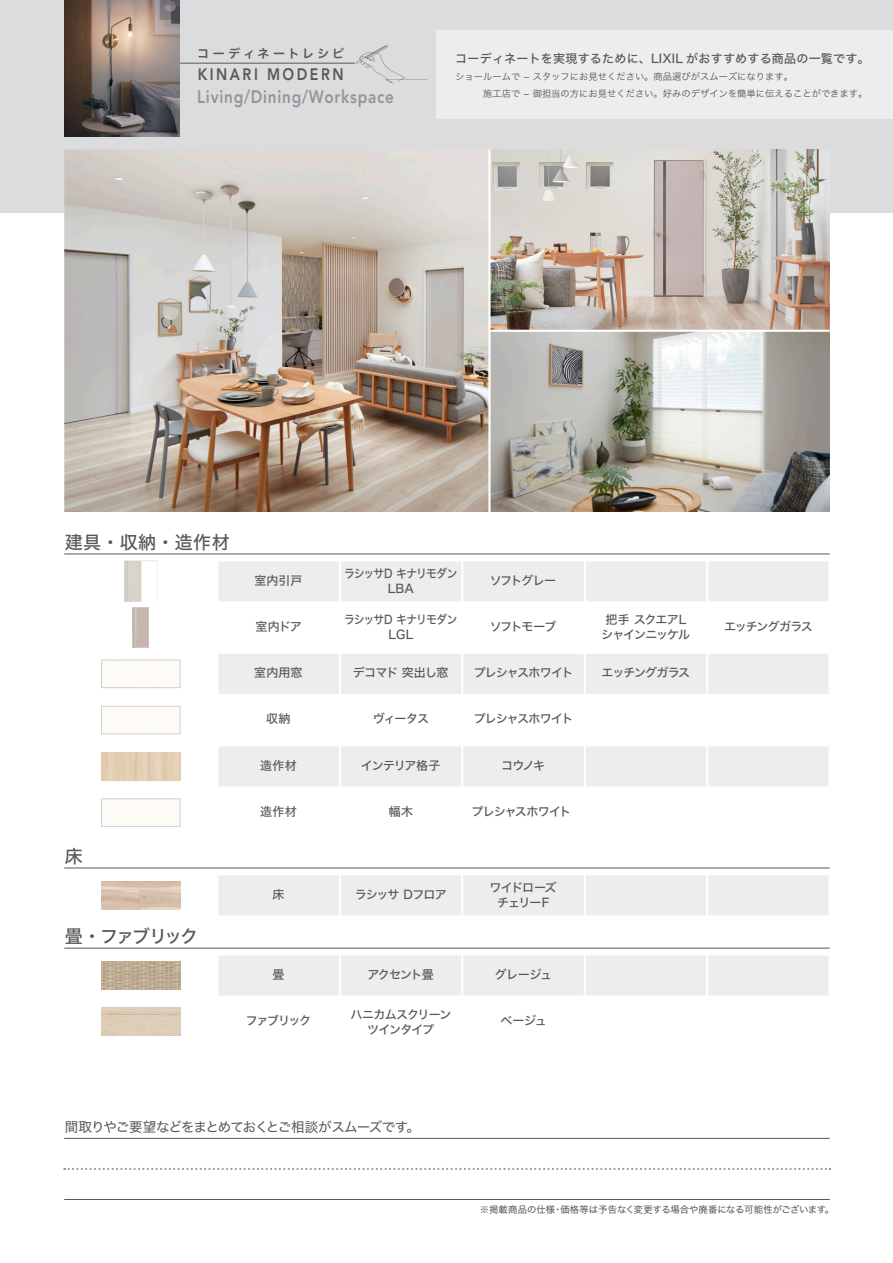
<style>
.page{position:relative;width:893px;height:1263px;background:#fff}
.page>*{position:absolute;margin:0;border:0;box-sizing:border-box;transform-origin:0 0}
.t1{font:800 18px "Avenir LT Std";letter-spacing:.05em;color:#939598;scale:.85 1}
.t2{font:18px "Hiragino Sans W5";letter-spacing:-.065em;color:#57585a}
.t3{font:800 16.5px "Avenir LT Std";letter-spacing:.18em;color:#57585a;scale:.85 1}
.t4{font:13.5px "Hiragino Sans W4";letter-spacing:-.06em;color:#57585a}
.t5{font:12px/15px "Hiragino Sans W5";letter-spacing:-.065em;color:#57585a;text-align:center}
.t6{font:12px "Hiragino Sans W5";letter-spacing:.02em;color:#57585a}
.t7{font:12px/15px "Hiragino Sans W5";letter-spacing:-.065em;color:#57585a;text-align:center;scale:.9 1}
.t8{font:12px "Hiragino Sans W5";letter-spacing:-.09em;color:#57585a}
.t9{font:12px "Hiragino Sans W6";letter-spacing:.235em;color:#57585a}
.t10{font:9.3px/16.2px "Hiragino Sans W3";color:#57585a}
.t11{font:9.3px "Hiragino Sans W4";letter-spacing:-.01em;color:#57585a}
</style>
<div class="page">
<div style="left:706px;top:559px;width:125px;height:44px;background:#ecedee;border:2px solid #fff"></div>
<div style="left:584px;top:559px;width:124px;height:44px;background:#ecedee;border:2px solid #fff"></div>
<div style="left:461px;top:559px;width:125px;height:44px;background:#ecedee;border:2px solid #fff"></div>
<div style="left:339px;top:559px;width:124px;height:44px;background:#ecedee;border:2px solid #fff"></div>
<div style="left:216px;top:559px;width:125px;height:44px;background:#ecedee;border:2px solid #fff"></div>
<div style="left:706px;top:873px;width:125px;height:44px;background:#ecedee;border:2px solid #fff"></div>
<div style="left:584px;top:873px;width:124px;height:44px;background:#ecedee;border:2px solid #fff"></div>
<div style="left:461px;top:873px;width:125px;height:44px;background:#ecedee;border:2px solid #fff"></div>
<div style="left:339px;top:873px;width:124px;height:44px;background:#ecedee;border:2px solid #fff"></div>
<div style="left:216px;top:873px;width:125px;height:44px;background:#ecedee;border:2px solid #fff"></div>
<div style="left:706px;top:652px;width:125px;height:44px;background:#ecedee;border:2px solid #fff"></div>
<div style="left:584px;top:652px;width:124px;height:44px;background:#ecedee;border:2px solid #fff"></div>
<div style="left:461px;top:652px;width:125px;height:44px;background:#ecedee;border:2px solid #fff"></div>
<div style="left:339px;top:652px;width:124px;height:44px;background:#ecedee;border:2px solid #fff"></div>
<div style="left:216px;top:652px;width:125px;height:44px;background:#ecedee;border:2px solid #fff"></div>
<div style="left:706px;top:744px;width:125px;height:44px;background:#ecedee;border:2px solid #fff"></div>
<div style="left:584px;top:744px;width:124px;height:44px;background:#ecedee;border:2px solid #fff"></div>
<div style="left:461px;top:744px;width:125px;height:44px;background:#ecedee;border:2px solid #fff"></div>
<div style="left:339px;top:744px;width:124px;height:44px;background:#ecedee;border:2px solid #fff"></div>
<div style="left:216px;top:744px;width:125px;height:44px;background:#ecedee;border:2px solid #fff"></div>
<div style="left:706px;top:953px;width:125px;height:44px;background:#ecedee;border:2px solid #fff"></div>
<div style="left:584px;top:953px;width:124px;height:44px;background:#ecedee;border:2px solid #fff"></div>
<div style="left:461px;top:953px;width:125px;height:44px;background:#ecedee;border:2px solid #fff"></div>
<div style="left:339px;top:953px;width:124px;height:44px;background:#ecedee;border:2px solid #fff"></div>
<div style="left:216px;top:953px;width:125px;height:44px;background:#ecedee;border:2px solid #fff"></div>
<div style="left:0;top:0;width:893px;height:213px;background:#dadcde"></div>
<div style="left:437px;top:30px;width:456px;height:89px;background:#ecedee"></div>
<hr style="left:176px;top:63px;width:179px;height:1px;background:#57585a">
<img style="left:64px;top:0;width:115px;height:136px">
<hr style="left:64px;top:553px;width:766px;height:1px;background:#57585a">
<hr style="left:64px;top:1138px;width:766px;height:1px;background:#57585a">
<svg style="left:64px;top:1168px;width:767px;height:2px"></svg>
<hr style="left:64px;top:1199px;width:766px;height:1px;background:#57585a">
<svg style="left:355px;top:45px;width:72px;height:39px"></svg>
<img style="left:101px;top:752px;width:79px;height:28px">
<hr style="left:64px;top:867px;width:766px;height:1px;background:#57585a">
<div style="left:101px;top:798px;width:79px;height:29px;border:1px solid #d1d2d4"></div>
<div style="left:101px;top:706px;width:79px;height:28px;border:1px solid #d1d2d4"></div>
<div style="left:101px;top:660px;width:79px;height:28px;border:1px solid #d1d2d4"></div>
<img style="left:101px;top:881px;width:79px;height:28px">
<hr style="left:64px;top:948px;width:766px;height:1px;background:#57585a">
<img style="left:101px;top:1008px;width:79px;height:27px">
<img style="left:101px;top:962px;width:79px;height:27px">
<img style="left:124px;top:561px;width:18px;height:40px">
<img style="left:64px;top:149px;width:766px;height:363px">
<hr style="left:489px;top:330px;width:341px;height:2px;background:#fff">
<hr style="left:488px;top:149px;width:3px;height:363px;background:#fff">
<img style="left:133px;top:608px;width:15px;height:40px">
<p class="t9" style="left:197px;top:43px;width:149px">コーディネートレシピ</p>
<h2 class="t3" style="left:198px;top:65px;width:173px">KINARI MODERN</h2>
<h1 class="t1" style="left:197px;top:86px;width:233px">Living/Dining/Workspace</h1>
<p class="t6" style="left:455px;top:48px;width:416px">コーディネートを実現するために、LIXIL がおすすめする商品の一覧です。</p>
<p class="t10" style="left:455px;top:68px;width:414px">ショールームで - スタッフにお見せください。商品選びがスムーズになります。<br>　　　施工店で - 御担当の方にお見せください。好みのデザインを簡単に伝えることができます。</p>
<h1 class="t2" style="left:65px;top:526px;width:166px">建具・収納・造作材</h1>
<p class="t5" style="left:254px;top:572px;width:49px">室内引戸</p>
<p class="t7" style="left:344px;top:565px;width:128px">ラシッサD キナリモダン<br>LBA</p>
<p class="t5" style="left:490px;top:572px;width:68px">ソフトグレー</p>
<p class="t5" style="left:256px;top:618px;width:48px">室内ドア</p>
<p class="t7" style="left:344px;top:612px;width:128px">ラシッサD キナリモダン<br>LGL</p>
<p class="t5" style="left:601px;top:612px;width:90px">把手 スクエアLシャインニッケル</p>
<p class="t5" style="left:490px;top:618px;width:68px">ソフトモーブ</p>
<p class="t8" style="left:724px;top:615px;width:90px">エッチングガラス</p>
<p class="t5" style="left:254px;top:664px;width:50px">室内用窓</p>
<p class="t5" style="left:353px;top:664px;width:97px">デコマド 突出し窓</p>
<p class="t5" style="left:474px;top:664px;width:101px">プレシャスホワイト</p>
<p class="t8" style="left:602px;top:662px;width:90px">エッチングガラス</p>
<p class="t5" style="left:266px;top:711px;width:26px">収納</p>
<p class="t5" style="left:373px;top:711px;width:58px">ヴィータス</p>
<p class="t5" style="left:474px;top:711px;width:101px">プレシャスホワイト</p>
<p class="t5" style="left:260px;top:757px;width:38px">造作材</p>
<p class="t5" style="left:361px;top:757px;width:81px">インテリア格子</p>
<p class="t5" style="left:501px;top:757px;width:46px">コウノキ</p>
<h1 class="t2" style="left:65px;top:840px;width:19px">床</h1>
<h1 class="t2" style="left:65px;top:920px;width:135px">畳・ファブリック</h1>
<p class="t5" style="left:260px;top:803px;width:38px">造作材</p>
<p class="t5" style="left:389px;top:803px;width:26px">幅木</p>
<p class="t5" style="left:472px;top:803px;width:101px">プレシャスホワイト</p>
<p class="t5" style="left:272px;top:886px;width:13px">床</p>
<p class="t5" style="left:355px;top:886px;width:93px">ラシッサ Dフロア</p>
<p class="t5" style="left:490px;top:879px;width:69px">ワイドローズチェリーF</p>
<p class="t5" style="left:272px;top:966px;width:13px">畳</p>
<p class="t5" style="left:367px;top:966px;width:68px">アクセント畳</p>
<p class="t5" style="left:495px;top:966px;width:59px">グレージュ</p>
<p class="t5" style="left:246px;top:1012px;width:67px">ファブリック</p>
<p class="t5" style="left:501px;top:1012px;width:48px">ベージュ</p>
<p class="t5" style="left:351px;top:1006px;width:102px">ハニカムスクリーンツインタイプ</p>
<p class="t4" style="left:65px;top:1115px;width:357px">間取りやご要望などをまとめておくとご相談がスムーズです。</p>
<p class="t11" style="left:480px;top:1201px;width:356px">※掲載商品の仕様・価格等は予告なく変更する場合や廃番になる可能性がございます。</p>
</div>
